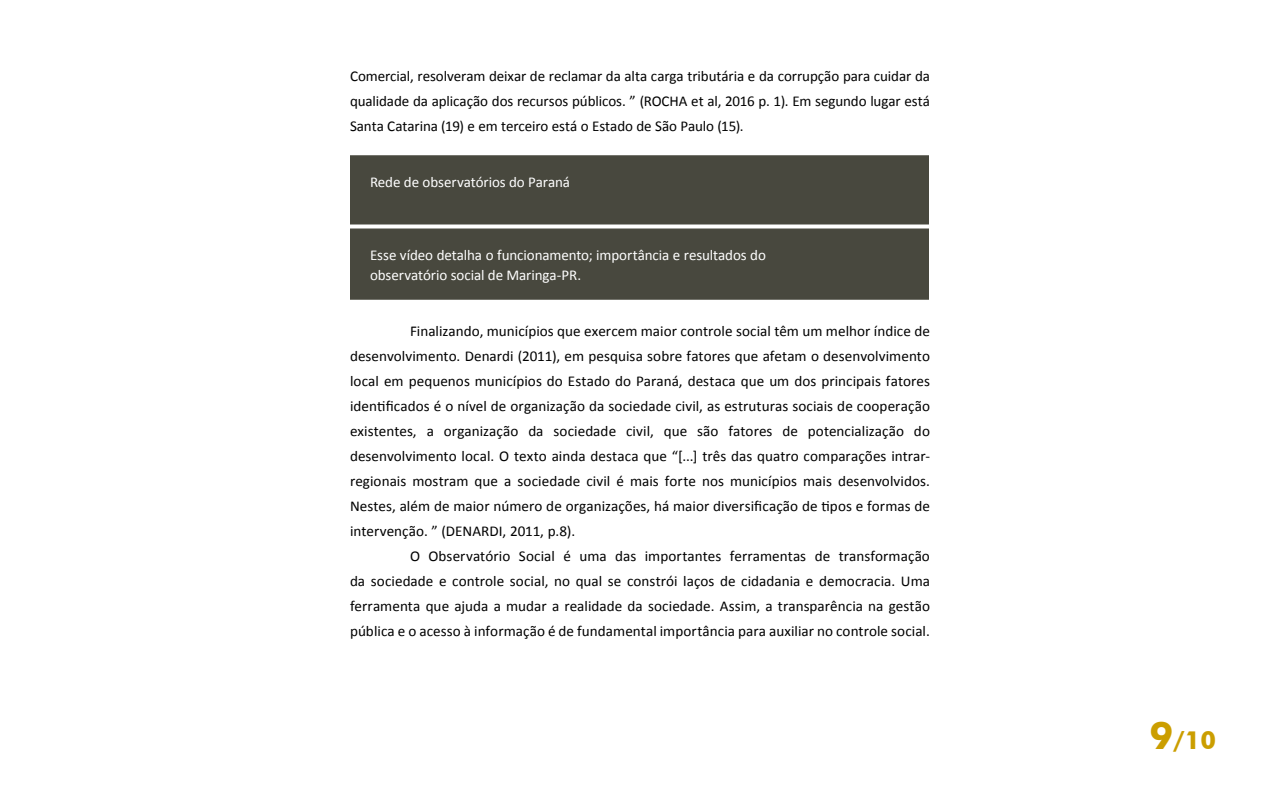
<style>
.page{position:relative;width:1280px;height:800px;background:#fff}
.page>*{position:absolute;margin:0;border:0;box-sizing:border-box;transform-origin:0 0}
.t1{font:700 25px "Futura BT";color:#cb9e00}
.t2{font:15px/25px "Calibri";color:#000;text-align:justify}
.t3{font:15px/20px "Calibri";letter-spacing:-.005em;color:#fff}
.s1{font-size:38px}
</style>
<div class="page">
<div style="left:350px;top:155px;width:579px;height:69px;background:#48483e"></div>
<div style="left:350px;top:228px;width:579px;height:72px;background:#48483e"></div>
<p class="t2" style="left:350px;top:64px;width:582px">Comercial, resolveram deixar de reclamar da alta carga tributária e da corrupção para cuidar da qualidade da aplicação dos recursos públicos. ” (ROCHA et al, 2016 p. 1). Em segundo lugar está Santa Catarina (19) e em terceiro está o Estado de São Paulo (15).</p>
<p class="t3" style="left:370px;top:172px;width:201px">Rede de observatórios do Paraná</p>
<p class="t3" style="left:370px;top:245px;width:397px">Esse vídeo detalha o funcionamento; importância e resultados do observatório social de Maringa-PR.</p>
<p class="t2" style="left:350px;top:318px;width:582px;text-indent:60px">Finalizando, municípios que exercem maior controle social têm um melhor índice de desenvolvimento. Denardi (2011), em pesquisa sobre fatores que afetam o desenvolvimento local em pequenos municípios do Estado do Paraná, destaca que um dos principais fatores identificados é o nível de organização da sociedade civil, as estruturas sociais de cooperação existentes, a organização da sociedade civil, que são fatores de potencialização do desenvolvimento local. O texto ainda destaca que “[...] três das quatro comparações intrar&shy;regionais mostram que a sociedade civil é mais forte nos municípios mais desenvolvidos.<br>Nestes, além de maior número de organizações, há maior diversificação de tipos e formas de intervenção. ” (DENARDI, 2011, p.8).</p>
<p class="t2" style="left:350px;top:543px;width:581px;text-indent:60px">O Observatório Social é uma das importantes ferramentas de transformação da sociedade e controle social, no qual se constrói laços de cidadania e democracia. Uma ferramenta que ajuda a mudar a realidade da sociedade. Assim, a transparência na gestão pública e o acesso à informação é de fundamental importância para auxiliar no controle social.</p>
<h1 class="t1" style="left:1150px;top:725px;width:68px"><span class="s1">9</span>/10</h1>
</div>
